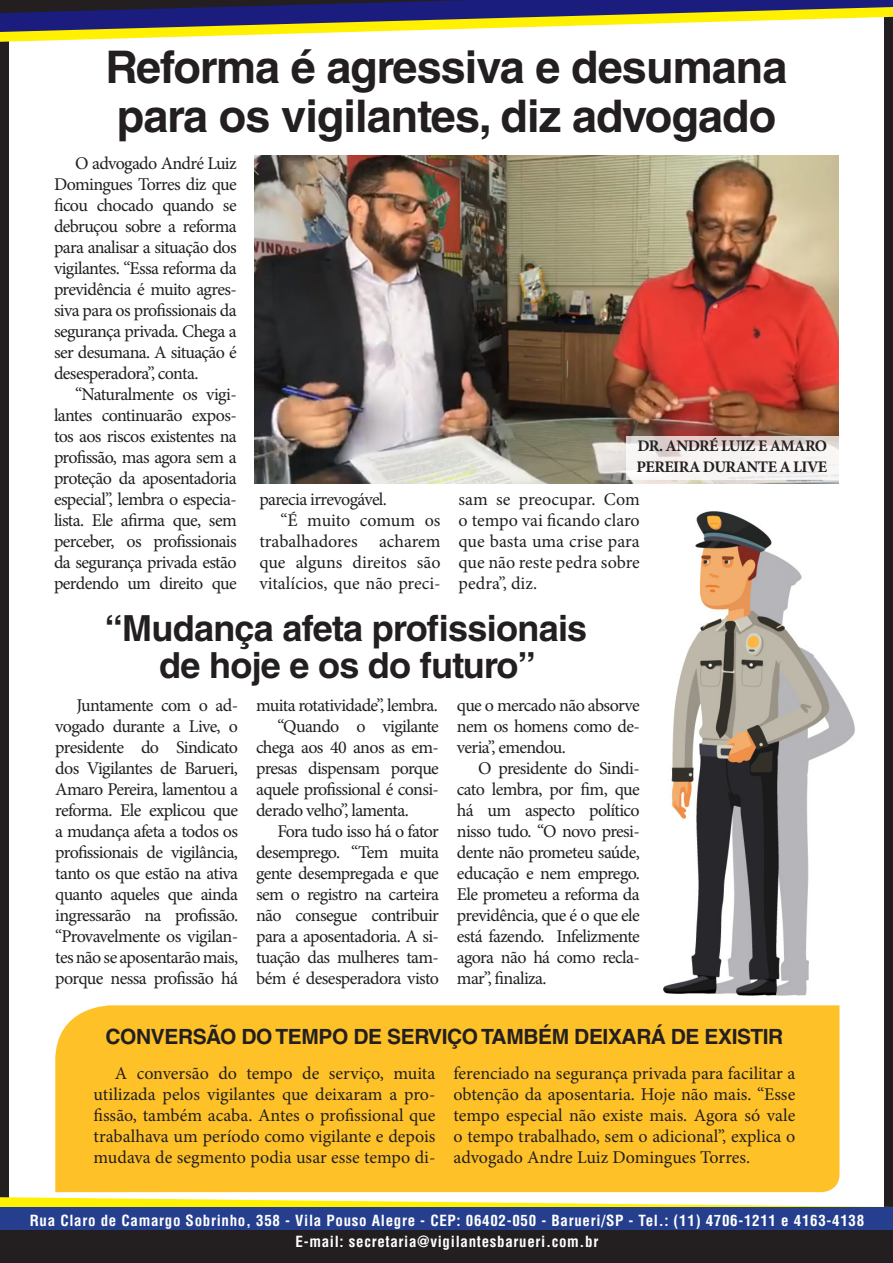
<style>
.page{position:relative;width:893px;height:1263px;background:#fff}
.page>*{position:absolute;margin:0;border:0;box-sizing:border-box;transform-origin:0 0}
.t1{font:700 45px "Helvetica LT Std";letter-spacing:-.02em;color:#231f20}
.t2{font:700 36px "Helvetica LT Std";letter-spacing:-.02em;color:#231f20}
.t3{font:700 21px "Helvetica LT Std";letter-spacing:-.02em;color:#231f20}
.t4{font:18px/21px "Minion Pro";letter-spacing:-.035em;color:#231f20;text-align:justify}
.t5{font:700 16.05px "Minion Pro";letter-spacing:-.035em;color:#231f20}
.t6{font:700 condensed 15px "Helvetica";letter-spacing:.045em;color:#fff}
</style>
<div class="page">
<div style="left:0;top:0;width:893px;height:1263px;border:9px solid #231f20"></div>
<img style="left:663px;top:511px;width:192px;height:485px">
<svg style="left:0;top:1197px;width:893px;height:10px"></svg>
<div style="left:0;top:1207px;width:893px;height:26px;background:#253f8e"></div>
<div style="left:0;top:1230px;width:893px;height:26px;background:#231f20"></div>
<svg style="left:0;top:0;width:893px;height:42px"></svg>
<img style="left:255px;top:156px;width:584px;height:328px">
<svg style="left:626px;top:436px;width:213px;height:44px;fill:#f7f4f2"></svg>
<div style="left:55px;top:1005px;width:784px;height:187px;background:#fec128"></div>
<p class="t1" style="left:105px;top:40px;width:683px">Reforma é agressiva e desumana</p>
<p class="t1" style="left:117px;top:89px;width:661px">para os vigilantes, diz advogado</p>
<p class="t4" style="left:54px;top:153px;width:184px;text-indent:21px">O advogado André Luiz Domingues Torres diz que ficou chocado quando se debruçou sobre a reforma para analisar a situação dos vigilantes. “Essa reforma da previdência é muito agres&shy;siva para os profissionais da segurança privada. Chega a ser desumana. A situação é desesperadora”, conta.</p>
<p class="t4" style="left:54px;top:384px;width:184px;text-indent:21px">“Naturalmente os vigi&shy;lantes continuarão expos&shy;tos aos riscos existentes na profissão, mas agora sem a proteção da aposentadoria especial”, lembra o especia&shy;lista. Ele afirma que, sem perceber, os profissionais da segurança privada estão perdendo um direito que</p>
<p class="t4" style="left:259px;top:488px;width:129px">parecia irrevogável.</p>
<p class="t4" style="left:259px;top:509px;width:183px;text-indent:21px">“É muito comum os trabalhadores acharem que alguns direitos são vitalícios, que não preci-</p>
<p class="t5" style="left:637px;top:435px;width:191px">DR. ANDRÉ LUIZ E AMARO</p>
<p class="t5" style="left:637px;top:455px;width:192px">PEREIRA DURANTE A LIVE</p>
<p class="t4" style="left:459px;top:488px;width:183px">sam se preocupar. Com o tempo vai ficando claro que basta uma crise para que não reste pedra sobre pedra”, diz.</p>
<p class="t2" style="left:105px;top:606px;width:484px">“Mudança afeta profissionais</p>
<p class="t2" style="left:159px;top:643px;width:378px">de hoje e os do futuro”</p>
<p class="t4" style="left:55px;top:695px;width:184px;text-indent:21px">Juntamente com o ad&shy;vogado durante a Live, o presidente do Sindicato dos Vigilantes de Barueri, Amaro Pereira, lamentou a reforma. Ele explicou que a mudança afeta a todos os profissionais de vigilância, tanto os que estão na ativa quanto aqueles que ainda ingressarão na profissão. “Provavelmente os vigilan&shy;tes não se aposentarão mais, porque nessa profissão há</p>
<p class="t4" style="left:256px;top:695px;width:183px">muita rotatividade”, lembra.</p>
<p class="t4" style="left:457px;top:695px;width:184px">que o mercado não absorve nem os homens como de&shy;veria”, emendou.</p>
<p class="t4" style="left:457px;top:758px;width:184px;text-indent:21px">O presidente do Sindi&shy;cato lembra, por fim, que há um aspecto político nisso tudo. “O novo presi&shy;dente não prometeu saúde, educação e nem emprego.<br>Ele prometeu a reforma da previdência, que é o que ele está fazendo. Infelizmente agora não há como recla&shy;mar”, finaliza.</p>
<p class="t4" style="left:256px;top:716px;width:184px;text-indent:21px">“Quando o vigilante chega aos 40 anos as em&shy;presas dispensam porque aquele profissional é consi&shy;derado velho”, lamenta.</p>
<p class="t4" style="left:256px;top:821px;width:184px;text-indent:21px">Fora tudo isso há o fator desemprego. “Tem muita gente desempregada e que sem o registro na carteira não consegue contribuir para a aposentadoria. A si&shy;tuação das mulheres tam&shy;bém é desesperadora visto</p>
<p class="t3" style="left:106px;top:1024px;width:679px">CONVERSÃO DO TEMPO DE SERVIÇO TAMBÉM DEIXARÁ DE EXISTIR</p>
<p class="t4" style="left:94px;top:1063px;width:343px;text-indent:21px">A conversão do tempo de serviço, muita utilizada pelos vigilantes que deixaram a pro&shy;fissão, também acaba. Antes o profissional que trabalhava um período como vigilante e depois mudava de segmento podia usar esse tempo di-</p>
<p class="t4" style="left:453px;top:1063px;width:343px">ferenciado na segurança privada para facilitar a obtenção da aposentaria. Hoje não mais. “Esse tempo especial não existe mais. Agora só vale o tempo trabalhado, sem o adicional”, explica o advogado Andre Luiz Domingues Torres.</p>
<p class="t6" style="left:30px;top:1212px;width:836px">Rua Claro de Camargo Sobrinho, 358 - Vila Pouso Alegre - CEP: 06402-050 - Barueri/SP - Tel.: (11) 4706-1211 e 4163-4138</p>
<p class="t6" style="left:296px;top:1232px;width:304px">E-mail: secretaria@vigilantesbarueri.com.br</p>
</div>
